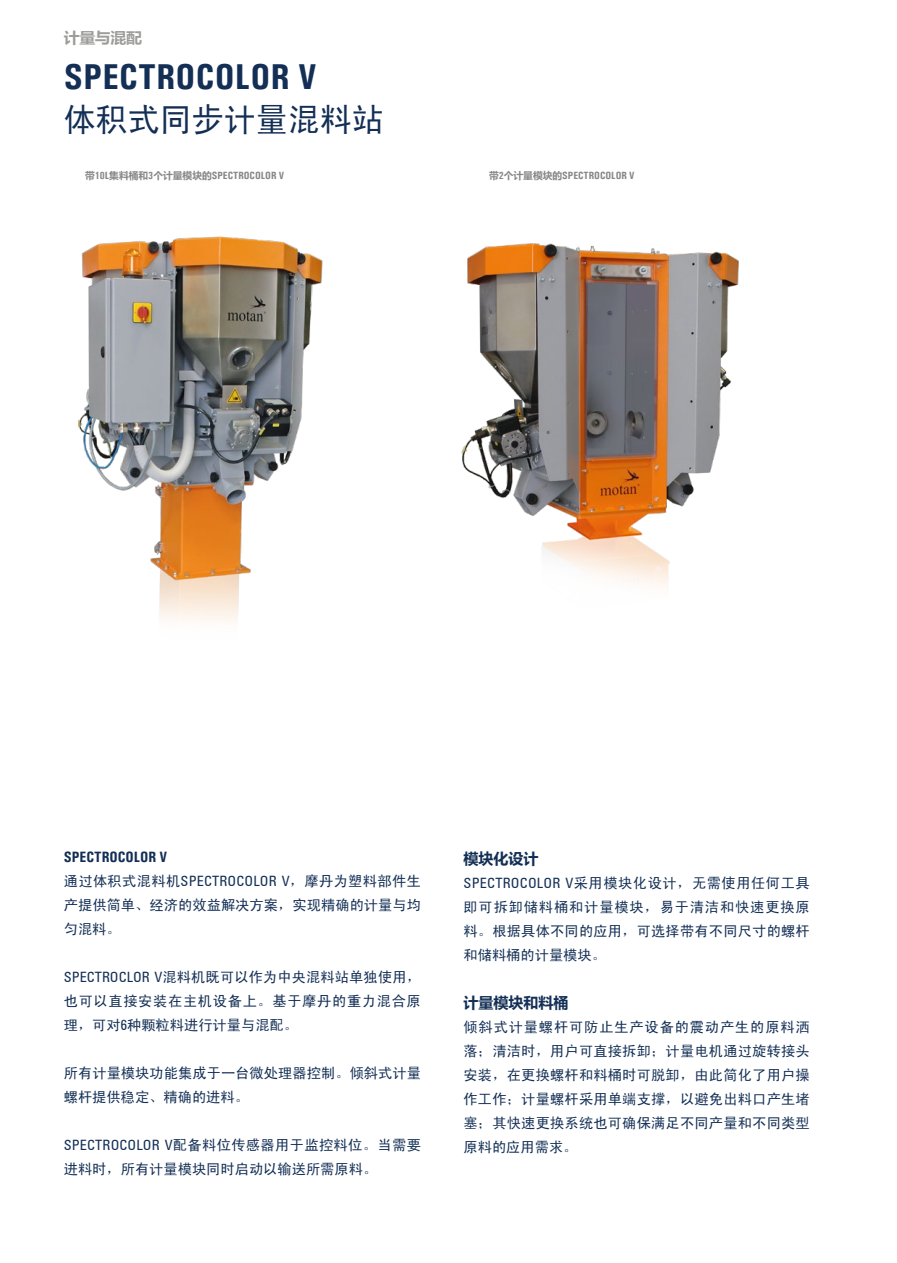
<style>
.page{position:relative;width:897px;height:1263px;background:#fff}
.page>*{position:absolute;margin:0;border:0;box-sizing:border-box;transform-origin:0 0}
.t1{font:700 36px "Univers Condensed";letter-spacing:.01em;color:#132f55}
.t2{font:33px "Sim Hei";color:#132f55}
.t3{font:700 15px "Univers Condensed";color:#132f55}
.t4{font:700 15px "Microsoft Ya Hei";color:#132f55}
.t5{font:700 15px "Microsoft Ya Hei";letter-spacing:-.02em;color:#9d9d9c;scale:1.06 1}
.t6{font:14.25px/24px "Sim Hei";letter-spacing:.015em;color:#132f55;text-align:justify}
.t7{font:700 10.5px "Univers Condensed";color:#878787}
.s1{font-family:"Microsoft Ya Hei";font-size:9.75px}
.s2{font-family:"Univers";font-stretch:condensed}
</style>
<div class="page">
<img style="left:78px;top:236px;width:245px;height:386px">
<img style="left:461px;top:243px;width:278px;height:345px">
<p class="t5" style="left:64px;top:27px;width:75px">计量与混配</p>
<h1 class="t1" style="left:64px;top:54px;width:254px">SPECTROCOLOR V</h1>
<h2 class="t2" style="left:64px;top:102px;width:322px">体积式同步计量混料站</h2>
<p class="t7" style="left:85px;top:169px;width:201px"><span class="s1">带</span>10L<span class="s1">集料桶和</span>3<span class="s1">个计量模块的</span>SPECTROCOLOR V</p>
<p class="t7" style="left:489px;top:169px;width:147px"><span class="s1">带</span>2<span class="s1">个计量模块的</span>SPECTROCOLOR V</p>
<p class="t3" style="left:64px;top:848px;width:105px">SPECTROCOLOR V</p>
<p class="t6" style="left:64px;top:869px;width:359px">通过体积式混料机<span class="s2">SPECTROCOLOR V</span>，摩丹为塑料部件生产提供简单、经济的效益解决方案，实现精确的计量与均匀混料。</p>
<p class="t6" style="left:64px;top:965px;width:359px"><span class="s2">SPECTROCLOR V</span>混料机既可以作为中央混料站单独使用，也可以直接安装在主机设备上。基于摩丹的重力混合原理，可对<span class="s2">6</span>种颗粒料进行计量与混配。</p>
<p class="t6" style="left:64px;top:1061px;width:359px">所有计量模块功能集成于一台微处理器控制。倾斜式计量螺杆提供稳定、精确的进料。</p>
<p class="t6" style="left:64px;top:1133px;width:359px"><span class="s2">SPECTROCOLOR V</span>配备料位传感器用于监控料位。当需要进料时，所有计量模块同时启动以输送所需原料。</p>
<p class="t4" style="left:463px;top:848px;width:76px">模块化设计</p>
<p class="t6" style="left:463px;top:870px;width:348px"><span class="s2">SPECTROCOLOR V</span>采用模块化设计，无需使用任何工具即可拆卸储料桶和计量模块，易于清洁和快速更换原料。根据具体不同的应用，可选择带有不同尺寸的螺杆和储料桶的计量模块。</p>
<p class="t4" style="left:463px;top:992px;width:106px">计量模块和料桶</p>
<p class="t6" style="left:463px;top:1014px;width:348px">倾斜式计量螺杆可防止生产设备的震动产生的原料洒落；清洁时，用户可直接拆卸；计量电机通过旋转接头安装，在更换螺杆和料桶时可脱卸，由此简化了用户操作工作；计量螺杆采用单端支撑，以避免出料口产生堵塞；其快速更换系统也可确保满足不同产量和不同类型原料的应用需求。</p>
</div>
